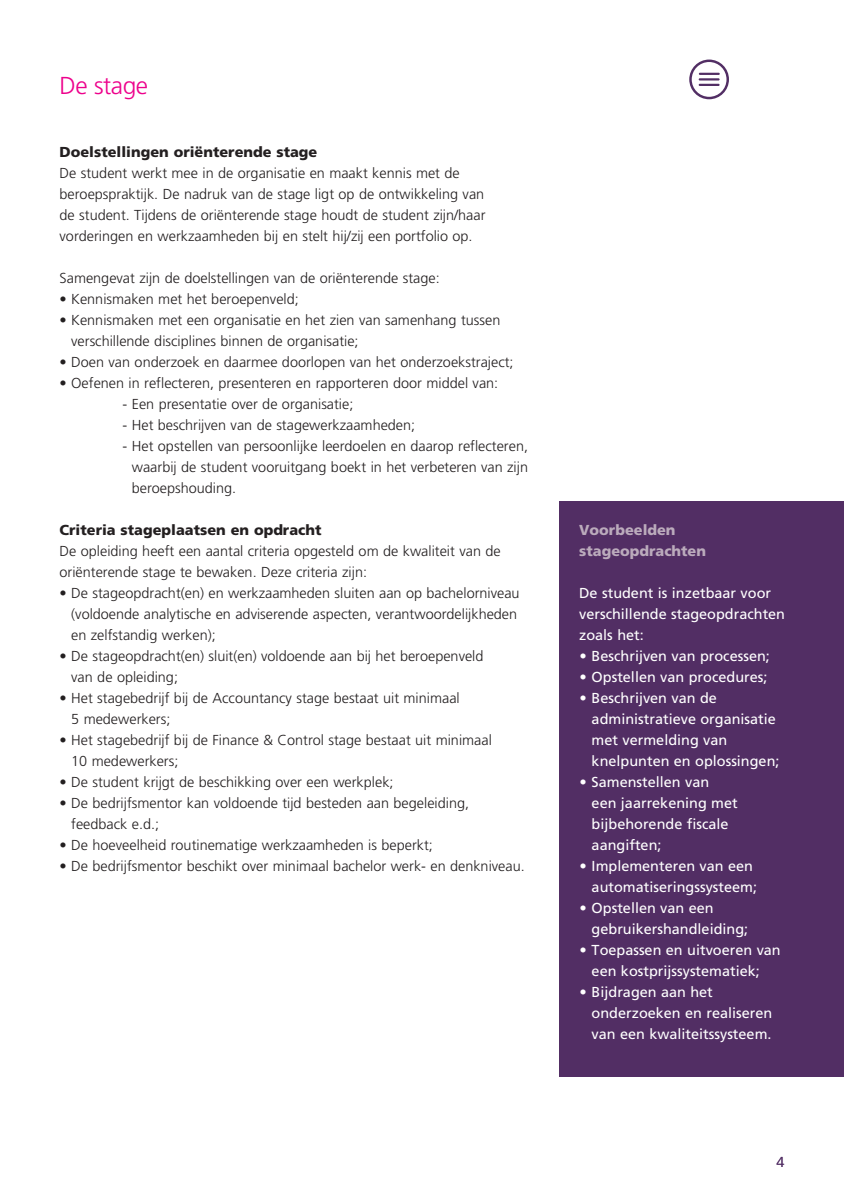
<style>
.page{position:relative;width:844px;height:1191px;background:#fff}
.page>*{position:absolute;margin:0;border:0;box-sizing:border-box;transform-origin:0 0}
.t1{font:300 24.5px "Fontys Frutiger";letter-spacing:-.02em;color:#ed028c}
.t2{font:300 14.35px/21px "Fontys Frutiger";color:#231f20}
.t3{font:14.35px/21px "Fontys Frutiger Roman";color:#fff}
.t4{font:900 14.35px "Fontys Frutiger";color:#231f20}
.t5{font:900 14.35px/21px "Fontys Frutiger";color:#bbabbc}
.t6{font:300 14.35px "Fontys Frutiger";color:#522e64}
</style>
<div class="page">
<div style="left:559px;top:501px;width:284px;height:575px;background:#522e64"></div>
<svg style="left:689px;top:60px;width:39px;height:39px"></svg>
<hr style="left:698px;top:73px;width:21px;height:2px;background:#522e64">
<hr style="left:698px;top:84px;width:21px;height:2px;background:#522e64">
<hr style="left:698px;top:78px;width:21px;height:2px;background:#522e64">
<h1 class="t1" style="left:60px;top:71px;width:90px">De stage</h1>
<p class="t4" style="left:60px;top:143px;width:259px">Doelstellingen oriënterende stage</p>
<p class="t2" style="left:60px;top:162px;width:427px">De student werkt mee in de organisatie en maakt kennis met de beroepspraktijk. De nadruk van de stage ligt op de ontwikkeling van de student. Tijdens de oriënterende stage houdt de student zijn/haar vorderingen en werkzaamheden bij en stelt hij/zij een portfolio op.</p>
<p class="t2" style="left:60px;top:267px;width:381px">Samengevat zijn de doelstellingen van de oriënterende stage:</p>
<p class="t2" style="left:60px;top:288px;width:241px">• Kennismaken met het beroepenveld;</p>
<p class="t2" style="left:71px;top:309px;width:430px;text-indent:-12px">• Kennismaken met een organisatie en het zien van samenhang tussen verschillende disciplines binnen de organisatie;</p>
<p class="t2" style="left:60px;top:351px;width:455px">• Doen van onderzoek en daarmee doorlopen van het onderzoekstraject;</p>
<p class="t2" style="left:60px;top:372px;width:440px">• Oefenen in reflecteren, presenteren en rapporteren door middel van:</p>
<p class="t2" style="left:123px;top:393px;width:232px">- Een presentatie over de organisatie;</p>
<p class="t2" style="left:123px;top:414px;width:294px">- Het beschrijven van de stagewerkzaamheden;</p>
<p class="t2" style="left:132px;top:435px;width:397px;text-align:justify;text-indent:-9px">- Het opstellen van persoonlijke leerdoelen en daarop reflecteren, waarbij de student vooruitgang boekt in het verbeteren van zijn beroepshouding.</p>
<p class="t4" style="left:60px;top:521px;width:263px">Criteria stageplaatsen en opdracht</p>
<p class="t2" style="left:60px;top:540px;width:442px">De opleiding heeft een aantal criteria opgesteld om de kwaliteit van de oriënterende stage te bewaken. Deze criteria zijn:</p>
<p class="t2" style="left:71px;top:582px;width:450px;text-indent:-12px">• De stageopdracht(en) en werkzaamheden sluiten aan op bachelorniveau (voldoende analytische en adviserende aspecten, verantwoordelijkheden en zelfstandig werken);</p>
<p class="t2" style="left:71px;top:645px;width:413px;text-indent:-12px">• De stageopdracht(en) sluit(en) voldoende aan bij het beroepenveld van de opleiding;</p>
<p class="t2" style="left:71px;top:687px;width:390px;text-indent:-12px">• Het stagebedrijf bij de Accountancy stage bestaat uit minimaal<br>5 medewerkers;</p>
<p class="t2" style="left:71px;top:729px;width:422px;text-indent:-12px">• Het stagebedrijf bij de Finance &amp; Control stage bestaat uit minimaal<br>10 medewerkers;</p>
<p class="t2" style="left:60px;top:771px;width:335px">• De student krijgt de beschikking over een werkplek;</p>
<p class="t2" style="left:71px;top:792px;width:399px;text-indent:-12px">• De bedrijfsmentor kan voldoende tijd besteden aan begeleiding, feedback e.d.;</p>
<p class="t2" style="left:60px;top:834px;width:375px">• De hoeveelheid routinematige werkzaamheden is beperkt;</p>
<p class="t2" style="left:60px;top:855px;width:466px">• De bedrijfsmentor beschikt over minimaal bachelor werk- en denkniveau.</p>
<p class="t5" style="left:579px;top:519px;width:128px">Voorbeelden stageopdrachten</p>
<p class="t3" style="left:579px;top:582px;width:207px">De student is inzetbaar voor verschillende stageopdrachten zoals het:</p>
<p class="t3" style="left:579px;top:645px;width:192px">• Beschrijven van processen;</p>
<p class="t3" style="left:579px;top:666px;width:190px">• Opstellen van procedures;</p>
<p class="t3" style="left:591px;top:687px;width:189px;text-indent:-12px">• Beschrijven van de administratieve organisatie met vermelding van knelpunten en oplossingen;</p>
<p class="t3" style="left:591px;top:771px;width:148px;text-indent:-12px">• Samenstellen van<br>een jaarrekening met bijbehorende fiscale aangiften;</p>
<p class="t3" style="left:579px;top:855px;width:179px;text-align:right">• Implementeren van een automatiseringssysteem;</p>
<p class="t3" style="left:591px;top:897px;width:158px;text-indent:-12px">• Opstellen van een gebruikershandleiding;</p>
<p class="t3" style="left:579px;top:939px;width:203px;text-align:center">• Toepassen en uitvoeren van een kostprijssystematiek;</p>
<p class="t3" style="left:591px;top:981px;width:182px;text-indent:-12px">• Bijdragen aan het onderzoeken en realiseren van een kwaliteitssysteem.</p>
<p class="t6" style="left:776px;top:1153px;width:10px">4</p>
</div>
